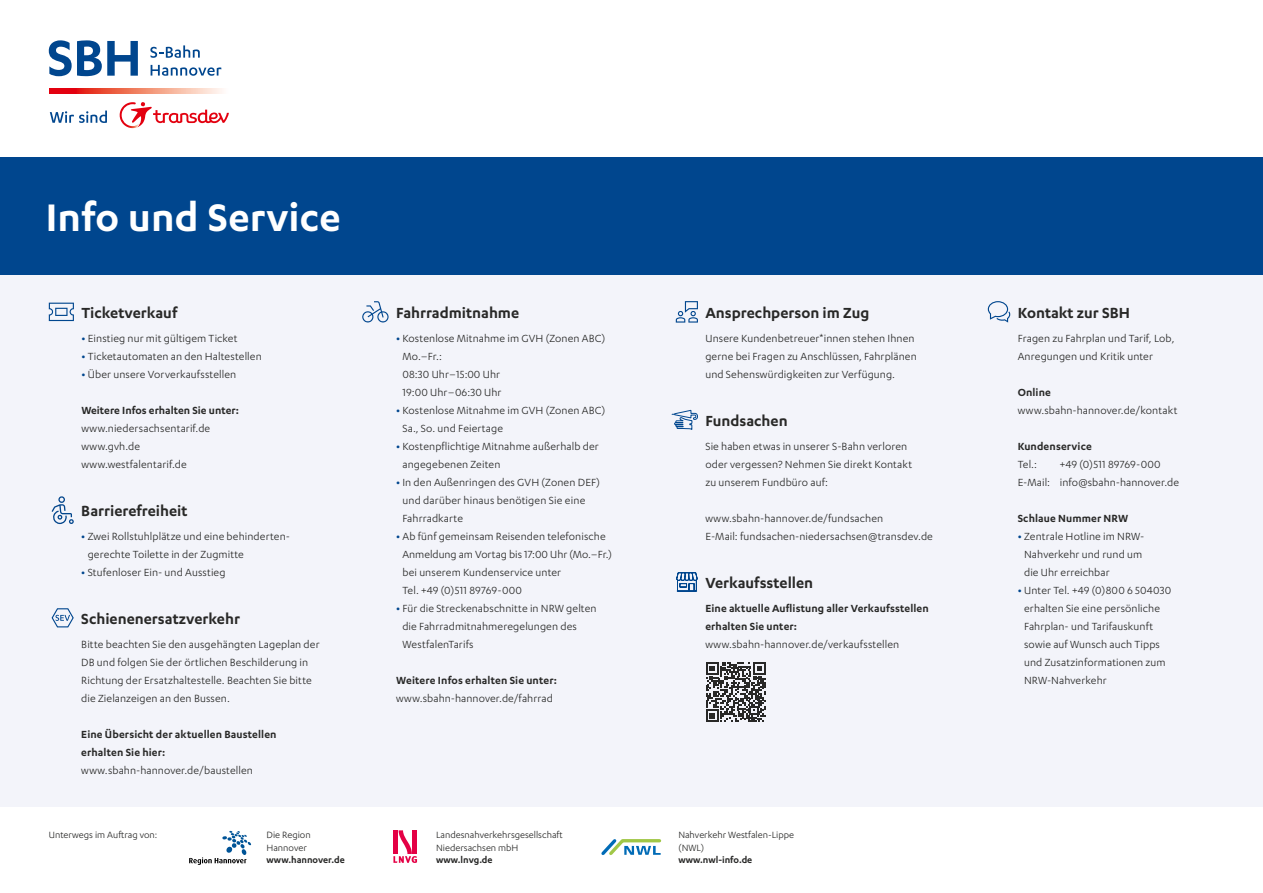
<style>
.page{position:relative;width:1263px;height:893px;background:#fff}
.page>*{position:absolute;margin:0;border:0;box-sizing:border-box;transform-origin:0 0}
.t1{font:600 44.55px "Karbon";letter-spacing:.005em;color:#fff}
.t2{font:600 16.95px "Karbon";color:#282827}
.t3{font:12px/18px "Karbon";letter-spacing:.01em;color:#282827}
.t4{font:600 12px/18px "Karbon";letter-spacing:.01em;color:#282827}
.t5{font:10.5px/12.6px "Karbon";color:#282827}
.t6{font:600 10.5px "Karbon";color:#282827}
.s1{font-weight:600;color:#00468e}
</style>
<div class="page">
<div style="left:0;top:270px;width:1263px;height:536px;background:#f3f4fa"></div>
<div style="left:0;top:158px;width:1263px;height:117px;background:#00468e"></div>
<svg style="left:49px;top:88px;width:173px;height:6px"></svg>
<svg style="left:50px;top:111px;width:57px;height:12px"></svg>
<svg style="left:141px;top:102px;width:88px;height:23px"></svg>
<img style="left:119px;top:102px;width:22px;height:26px">
<svg style="left:151px;top:65px;width:70px;height:11px"></svg>
<svg style="left:49px;top:40px;width:89px;height:36px"></svg>
<svg style="left:150px;top:45px;width:50px;height:13px"></svg>
<svg style="left:601px;top:839px;width:61px;height:16px"></svg>
<svg style="left:189px;top:831px;width:62px;height:34px"></svg>
<svg style="left:393px;top:830px;width:24px;height:33px"></svg>
<svg style="left:49px;top:303px;width:25px;height:18px"></svg>
<svg style="left:52px;top:496px;width:22px;height:28px"></svg>
<svg style="left:51px;top:608px;width:23px;height:20px"></svg>
<svg style="left:362px;top:301px;width:27px;height:21px"></svg>
<svg style="left:676px;top:301px;width:22px;height:22px"></svg>
<svg style="left:676px;top:572px;width:22px;height:20px"></svg>
<svg style="left:672px;top:410px;width:26px;height:20px"></svg>
<svg style="left:988px;top:301px;width:22px;height:22px"></svg>
<svg style="left:706px;top:662px;width:60px;height:60px"></svg>
<h1 class="t1" style="left:46px;top:193px;width:296px">Info und Service</h1>
<h2 class="t2" style="left:81px;top:303px;width:97px">Ticketverkauf</h2>
<p class="t3" style="left:81px;top:329px;width:158px"><span class="s1">•</span> Einstieg nur mit gültigem Ticket</p>
<p class="t3" style="left:81px;top:347px;width:182px"><span class="s1">•</span> Ticketautomaten an den Haltestellen</p>
<p class="t3" style="left:81px;top:365px;width:156px"><span class="s1">•</span> Über unsere Vorverkaufsstellen</p>
<p class="t4" style="left:81px;top:401px;width:159px">Weitere Infos erhalten Sie unter:</p>
<p class="t3" style="left:81px;top:419px;width:130px">www.niedersachsentarif.de www.gvh.de www.westfalentarif.de</p>
<h2 class="t2" style="left:81px;top:501px;width:108px">Barrierefreiheit</h2>
<p class="t3" style="left:88px;top:527px;width:204px;text-indent:-6px"><span class="s1">•</span> Zwei Rollstuhlplätze und eine behinderten&shy;gerechte Toilette in der Zugmitte</p>
<p class="t3" style="left:81px;top:563px;width:146px"><span class="s1">•</span> Stufenloser Ein- und Ausstieg</p>
<h2 class="t2" style="left:81px;top:609px;width:160px">Schienenersatzverkehr</h2>
<p class="t3" style="left:81px;top:635px;width:240px">Bitte beachten Sie den ausgehängten Lageplan der DB und folgen Sie der örtlichen Beschilderung in Richtung der Ersatzhaltestelle. Beachten Sie bitte die Zielanzeigen an den Bussen.</p>
<p class="t4" style="left:81px;top:725px;width:197px">Eine Übersicht der aktuellen Baustellen erhalten Sie hier:</p>
<p class="t3" style="left:81px;top:761px;width:173px">www.sbahn-hannover.de/baustellen</p>
<h2 class="t2" style="left:396px;top:303px;width:125px">Fahrradmitnahme</h2>
<p class="t3" style="left:402px;top:329px;width:204px;text-indent:-6px"><span class="s1">•</span> Kostenlose Mitnahme im GVH (Zonen ABC)<br>Mo.–Fr.:<br>08:30 Uhr–15:00 Uhr<br>19:00 Uhr–06:30 Uhr</p>
<p class="t3" style="left:402px;top:401px;width:204px;text-indent:-6px"><span class="s1">•</span> Kostenlose Mitnahme im GVH (Zonen ABC)<br>Sa., So. und Feiertage</p>
<p class="t3" style="left:402px;top:437px;width:198px;text-indent:-6px"><span class="s1">•</span> Kostenpflichtige Mitnahme außerhalb der angegebenen Zeiten</p>
<p class="t3" style="left:402px;top:473px;width:199px;text-indent:-6px"><span class="s1">•</span> In den Außenringen des GVH (Zonen DEF) und darüber hinaus benötigen Sie eine<br>Fahrradkarte</p>
<p class="t3" style="left:402px;top:527px;width:211px;text-indent:-6px"><span class="s1">•</span> Ab fünf gemeinsam Reisenden telefonische Anmeldung am Vortag bis 17:00 Uhr (Mo.–Fr.) bei unserem Kundenservice unter<br>Tel. +49 (0)511 89769-000</p>
<p class="t3" style="left:402px;top:599px;width:196px;text-indent:-6px"><span class="s1">•</span> Für die Streckenabschnitte in NRW gelten die Fahrradmitnahmeregelungen des<br>WestfalenTarifs</p>
<p class="t4" style="left:396px;top:671px;width:162px">Weitere Infos erhalten Sie unter:</p>
<p class="t3" style="left:396px;top:689px;width:158px">www.sbahn-hannover.de/fahrrad</p>
<h2 class="t2" style="left:705px;top:303px;width:165px">Ansprechperson im Zug</h2>
<p class="t3" style="left:705px;top:329px;width:213px">Unsere Kundenbetreuer*innen stehen Ihnen gerne bei Fragen zu Anschlüssen, Fahrplänen und Sehenswürdigkeiten zur Verfügung.</p>
<h2 class="t2" style="left:705px;top:411px;width:84px">Fundsachen</h2>
<p class="t3" style="left:705px;top:437px;width:208px">Sie haben etwas in unserer S-Bahn verloren oder vergessen? Nehmen Sie direkt Kontakt zu unserem Fundbüro auf:</p>
<p class="t3" style="left:705px;top:509px;width:229px">www.sbahn-hannover.de/fundsachen<br>E-Mail: fundsachen-niedersachsen@transdev.de</p>
<h2 class="t2" style="left:705px;top:573px;width:109px">Verkaufsstellen</h2>
<p class="t4" style="left:705px;top:599px;width:225px">Eine aktuelle Auflistung aller Verkaufsstellen erhalten Sie unter:</p>
<p class="t3" style="left:705px;top:635px;width:195px">www.sbahn-hannover.de/verkaufsstellen</p>
<p class="t5" style="left:436px;top:828px;width:128px">Landesnahverkehrsgesellschaft<br>Niedersachsen mbH</p>
<p class="t6" style="left:436px;top:854px;width:58px">www.lnvg.de</p>
<p class="t5" style="left:49px;top:828px;width:110px">Unterwegs im Auftrag von:</p>
<p class="t5" style="left:678px;top:828px;width:117px">Nahverkehr Westfalen-Lippe (NWL)</p>
<p class="t6" style="left:678px;top:854px;width:75px">www.nwl-info.de</p>
<p class="t5" style="left:267px;top:828px;width:46px">Die Region<br>Hannover</p>
<p class="t6" style="left:267px;top:854px;width:80px">www.hannover.de</p>
<h2 class="t2" style="left:1018px;top:303px;width:114px">Kontakt zur SBH</h2>
<p class="t3" style="left:1018px;top:329px;width:158px">Fragen zu Fahrplan und Tarif, Lob,<br>Anregungen und Kritik unter</p>
<p class="t4" style="left:1018px;top:383px;width:35px">Online</p>
<p class="t3" style="left:1018px;top:401px;width:161px">www.sbahn-hannover.de/kontakt</p>
<p class="t4" style="left:1018px;top:437px;width:76px">Kundenservice</p>
<p class="t3" style="left:1018px;top:455px;width:21px">Tel.:</p>
<p class="t3" style="left:1018px;top:455px;width:163px;text-indent:42px">+49 (0)511 89769-000<br>E-Mail: info@sbahn-hannover.de</p>
<p class="t4" style="left:1018px;top:509px;width:112px">Schlaue Nummer NRW</p>
<p class="t3" style="left:1024px;top:527px;width:122px;text-indent:-6px"><span class="s1">•</span> Zentrale Hotline im NRW-<br>Nahverkehr und rund um die Uhr erreichbar</p>
<p class="t3" style="left:1024px;top:581px;width:149px;text-indent:-6px"><span class="s1">•</span> Unter Tel. +49 (0)800 6 504030 erhalten Sie eine persönliche<br>Fahrplan- und Tarifauskunft sowie auf Wunsch auch Tipps und Zusatzinformationen zum<br>NRW-Nahverkehr</p>
</div>
